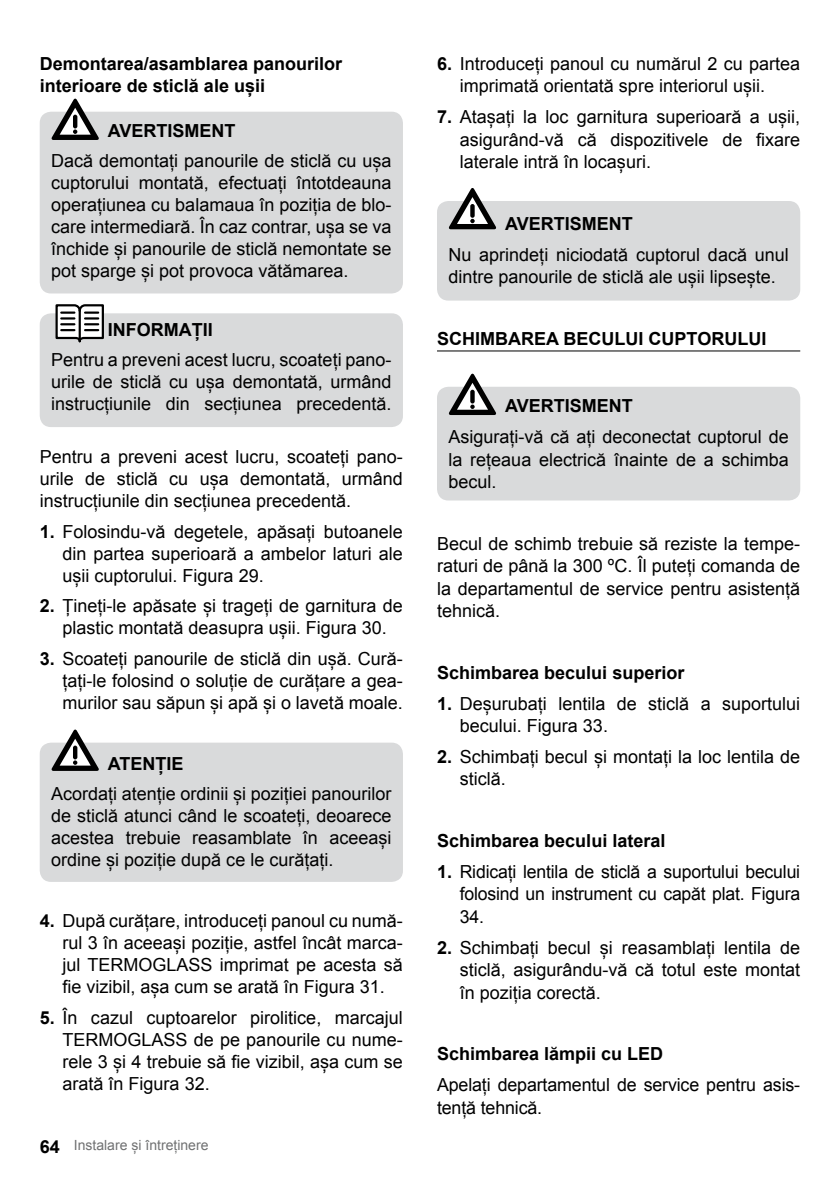
<style>
.page{position:relative;width:840px;height:1191px;background:#fff}
.page>*{position:absolute;margin:0;border:0;box-sizing:border-box;transform-origin:0 0}
.t1{font:18px/22px "Arial";color:#000;text-align:justify}
.t2{font:700 18px/22px "Arial";color:#000}
.t3{font:14px "Arial";color:#707172}
.s1{font-weight:700}
.s2{font-weight:700;font-size:18px;color:#000}
</style>
<div class="page">
<div style="left:40px;top:742px;width:363px;height:140px;background:#d9dadb;border-radius:11px"></div>
<svg style="left:51px;top:729px;width:48px;height:42px"></svg>
<div style="left:40px;top:112px;width:363px;height:181px;background:#d9dadb;border-radius:11px"></div>
<svg style="left:51px;top:98px;width:48px;height:42px"></svg>
<div style="left:40px;top:313px;width:363px;height:114px;background:#d9dadb;border-radius:11px"></div>
<svg style="left:54px;top:304px;width:51px;height:39px"></svg>
<hr style="left:79px;top:311px;width:2px;height:30px;background:#000">
<div style="left:437px;top:201px;width:362px;height:99px;background:#d9dadb;border-radius:11px"></div>
<div style="left:437px;top:387px;width:362px;height:113px;background:#d9dadb;border-radius:11px"></div>
<svg style="left:448px;top:188px;width:48px;height:41px"></svg>
<svg style="left:448px;top:373px;width:48px;height:42px"></svg>
<hr style="left:437px;top:350px;width:362px;height:1px;background:#000">
<p class="t2" style="left:40px;top:53px;width:304px">Demontarea/asamblarea panourilor interioare de sticlă ale ușii</p>
<p class="t2" style="left:108px;top:120px;width:129px">AVERTISMENT</p>
<p class="t1" style="left:51px;top:150px;width:342px">Dacă demontați panourile de sticlă cu ușa cuptorului montată, efectuați întotdeauna operațiunea cu balamaua în poziția de blo&shy;care intermediară. În caz contrar, ușa se va închide și panourile de sticlă nemontate se pot sparge și pot provoca vătămarea.</p>
<p class="t2" style="left:108px;top:319px;width:106px">INFORMAȚII</p>
<p class="t1" style="left:51px;top:349px;width:342px">Pentru a preveni acest lucru, scoateți pano&shy;urile de sticlă cu ușa demontată, urmând instrucțiunile din secțiunea precedentă.</p>
<p class="t1" style="left:40px;top:446px;width:364px">Pentru a preveni acest lucru, scoateți pano&shy;urile de sticlă cu ușa demontată, urmând instrucțiunile din secțiunea precedentă.</p>
<p class="t1" style="left:62px;top:520px;width:342px;text-indent:-23px"><span class="s1">1.</span> Folosindu-vă degetele, apăsați butoanele din partea superioară a ambelor laturi ale ușii cuptorului. Figura 29.</p>
<p class="t1" style="left:40px;top:595px;width:364px;text-align:center"><span class="s1">2.</span> Țineți-le apăsate și trageți de garnitura de plastic montată deasupra ușii. Figura 30.</p>
<p class="t1" style="left:62px;top:647px;width:342px;text-indent:-23px"><span class="s1">3.</span> Scoateți panourile de sticlă din ușă. Cură&shy;țați-le folosind o soluție de curățare a gea&shy;murilor sau săpun și apă și o lavetă moale.</p>
<p class="t2" style="left:108px;top:753px;width:77px">ATENȚIE</p>
<p class="t1" style="left:51px;top:783px;width:342px">Acordați atenție ordinii și poziției panourilor de sticlă atunci când le scoateți, deoarece acestea trebuie reasamblate în aceeași ordine și poziție după ce le curățați.</p>
<p class="t1" style="left:62px;top:910px;width:342px;text-indent:-23px"><span class="s1">4.</span> După curățare, introduceți panoul cu numă&shy;rul 3 în aceeași poziție, astfel încât marca&shy;jul TERMOGLASS imprimat pe acesta să fie vizibil, așa cum se arată în Figura 31.</p>
<p class="t1" style="left:62px;top:1006px;width:342px;text-indent:-23px"><span class="s1">5.</span> În cazul cuptoarelor pirolitice, marcajul TERMOGLASS de pe panourile cu nume&shy;rele 3 și 4 trebuie să fie vizibil, așa cum se arată în Figura 32.</p>
<p class="t3" style="left:40px;top:1136px;width:170px"><span class="s2">64</span> Instalare și întreținere</p>
<p class="t1" style="left:459px;top:52px;width:342px;text-indent:-23px"><span class="s1">6.</span> Introduceți panoul cu numărul 2 cu partea imprimată orientată spre interiorul ușii.</p>
<p class="t1" style="left:459px;top:106px;width:342px;text-indent:-23px"><span class="s1">7.</span> Atașați la loc garnitura superioară a ușii, asigurând-vă că dispozitivele de fixare laterale intră în locașuri.</p>
<p class="t2" style="left:505px;top:213px;width:129px">AVERTISMENT</p>
<p class="t1" style="left:448px;top:243px;width:342px">Nu aprindeți niciodată cuptorul dacă unul dintre panourile de sticlă ale ușii lipsește.</p>
<p class="t2" style="left:437px;top:328px;width:331px">SCHIMBAREA BECULUI CUPTORULUI</p>
<p class="t2" style="left:505px;top:395px;width:129px">AVERTISMENT</p>
<p class="t1" style="left:448px;top:426px;width:342px">Asigurați-vă că ați deconectat cuptorul de la rețeaua electrică înainte de a schimba becul.</p>
<p class="t1" style="left:437px;top:532px;width:364px">Becul de schimb trebuie să reziste la tempe&shy;raturi de până la 300 ºC. Îl puteți comanda de la departamentul de service pentru asistență tehnică.</p>
<p class="t2" style="left:437px;top:662px;width:249px">Schimbarea becului superior</p>
<p class="t1" style="left:459px;top:692px;width:342px;text-indent:-23px"><span class="s1">1.</span> Deșurubați lentila de sticlă a suportului becului. Figura 33.</p>
<p class="t1" style="left:459px;top:745px;width:342px;text-indent:-23px"><span class="s1">2.</span> Schimbați becul și montați la loc lentila de sticlă.</p>
<p class="t2" style="left:437px;top:830px;width:230px">Schimbarea becului lateral</p>
<p class="t1" style="left:459px;top:860px;width:342px;text-indent:-23px"><span class="s1">1.</span> Ridicați lentila de sticlă a suportului becului folosind un instrument cu capăt plat. Figura 34.</p>
<p class="t1" style="left:459px;top:936px;width:342px;text-indent:-23px"><span class="s1">2.</span> Schimbați becul și reasamblați lentila de sticlă, asigurându-vă că totul este montat în poziția corectă.</p>
<p class="t2" style="left:437px;top:1043px;width:228px">Schimbarea lămpii cu LED</p>
<p class="t1" style="left:437px;top:1073px;width:364px">Apelați departamentul de service pentru asis&shy;tență tehnică.</p>
</div>
